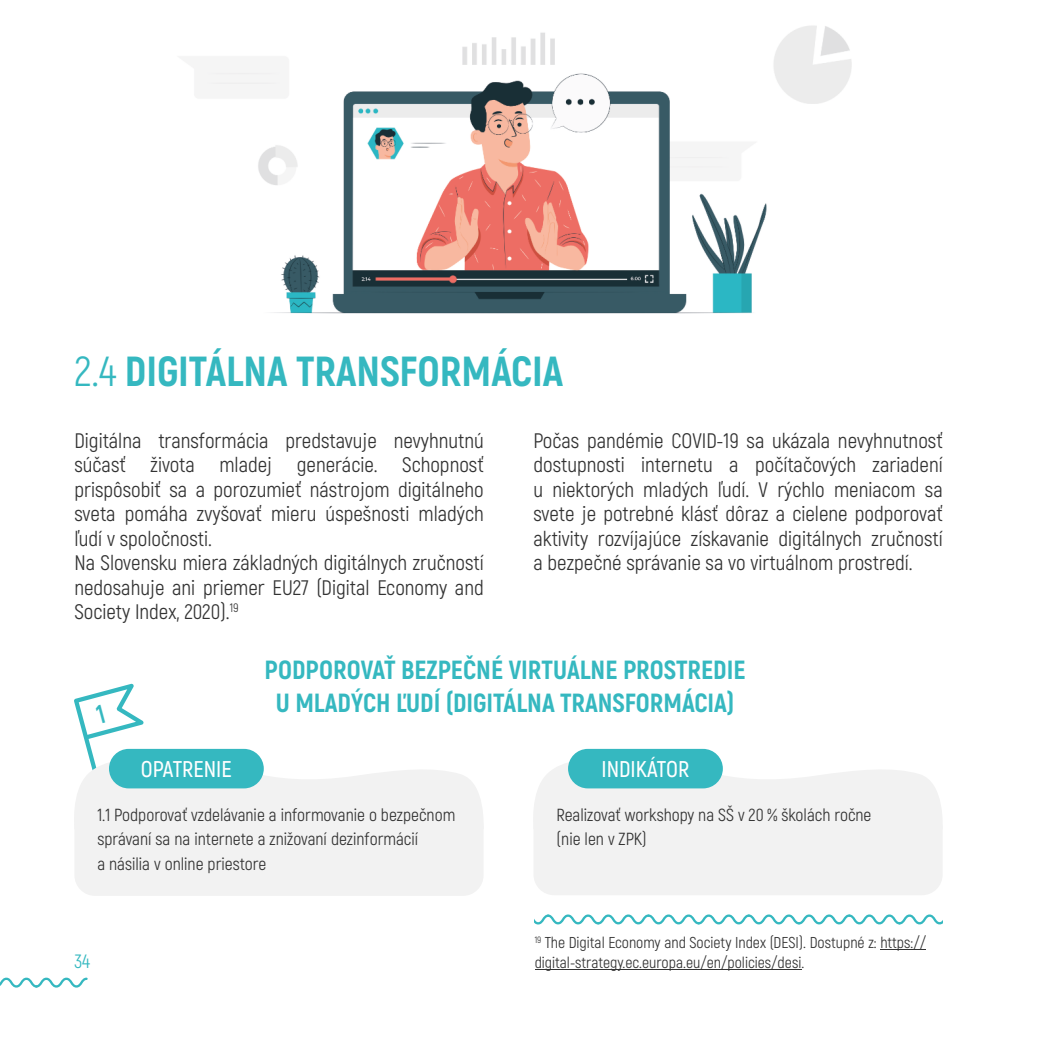
<style>
.page{position:relative;width:1042px;height:1042px;background:#fff}
.page>*{position:absolute;margin:0;border:0;box-sizing:border-box;transform-origin:0 0}
.t1{font:800 42px "Akrobat";color:#35b8c0}
.t2{font:800 26.25px/33.2px "Akrobat";color:#35b8c0;text-align:center}
.t3{font:600 22.75px "Akrobat";color:#fff}
.t4{font:21px/24.5px "Akrobat";color:#333}
.t5{font:19.25px "Akrobat";color:#35b8c0}
.t6{font:17.5px/24.5px "Akrobat";color:#333}
.t7{font:15.75px/19.2px "Akrobat";color:#333}
.s1{font-weight:400}
</style>
<div class="page">
<img style="left:180px;top:26px;width:672px;height:288px">
<svg style="left:0;top:977px;width:88px;height:10px"></svg>
<hr style="left:880px;top:949px;width:46px;height:1px;background:#333">
<hr style="left:535px;top:969px;width:266px;height:1px;background:#333">
<svg style="left:534px;top:914px;width:409px;height:10px"></svg>
<div style="left:74px;top:806px;width:409px;height:90px;background:#f2f2f2;border-radius:21px"></div>
<div style="left:533px;top:808px;width:409px;height:87px;background:#f2f2f2;border-radius:21px"></div>
<svg style="left:533px;top:758px;width:410px;height:71px"></svg>
<div style="left:568px;top:749px;width:155px;height:39px;background:#35b8c0;border-radius:20px"></div>
<svg style="left:74px;top:683px;width:410px;height:146px"></svg>
<h1 class="t1" style="left:74px;top:347px;width:490px"><span class="s1">2.4</span> DIGITÁLNA TRANSFORMÁCIA</h1>
<p class="t4" style="left:74px;top:429px;width:411px">Digitálna transformácia predstavuje nevyhnutnú súčasť života mladej generácie. Schopnosť prispôsobiť sa a porozumieť nástrojom digitálneho sveta pomáha zvyšovať mieru úspešnosti mladých ľudí v spoločnosti.<br>Na Slovensku miera základných digitálnych zručností nedosahuje ani priemer EU27 (Digital Economy and Society Index, 2020).<sup>19</sup></p>
<p class="t4" style="left:533px;top:429px;width:411px;text-align:justify">Počas pandémie COVID-19 sa ukázala nevyhnutnosť dostupnosti internetu a počítačových zariadení u niektorých mladých ľudí. V rýchlo meniacom sa svete je potrebné klásť dôraz a cielene podporovať aktivity rozvíjajúce získavanie digitálnych zručností a bezpečné správanie sa vo virtuálnom prostredí.</p>
<p class="t2" style="left:265px;top:654px;width:482px">PODPOROVAŤ BEZPEČNÉ VIRTUÁLNE PROSTREDIE<br>U MLADÝCH ĽUDÍ (DIGITÁLNA TRANSFORMÁCIA)</p>
<p class="t3" style="left:141px;top:755px;width:93px">OPATRENIE</p>
<p class="t3" style="left:601px;top:755px;width:89px">INDIKÁTOR</p>
<p class="t6" style="left:97px;top:803px;width:359px">1.1 Podporovať vzdelávanie a informovanie o bezpečnom správaní sa na internete a znižovaní dezinformácií<br>a násilia v online priestore</p>
<p class="t6" style="left:556px;top:803px;width:316px">Realizovať workshopy na SŠ v 20 % školách ročne (nie len v ZPK)</p>
<p class="t5" style="left:74px;top:949px;width:17px">34</p>
<p class="t7" style="left:535px;top:934px;width:393px"><sup>19</sup> The Digital Economy and Society Index (DESI). Dostupné z: https:// digital-strategy.ec.europa.eu/en/policies/desi.</p>
</div>
